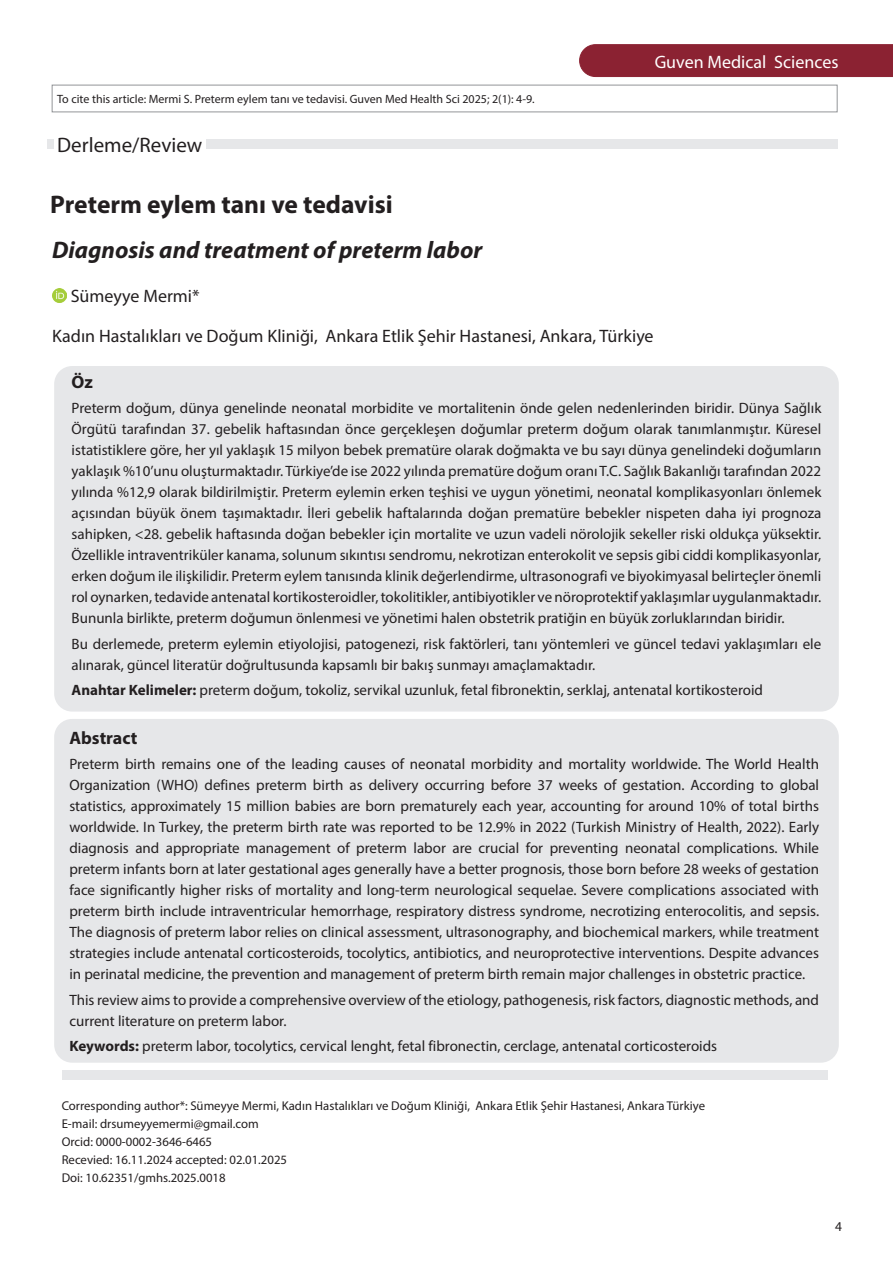
<style>
.page{position:relative;width:893px;height:1263px;background:#fff}
.page>*{position:absolute;margin:0;border:0;box-sizing:border-box;transform-origin:0 0}
.t1{font:700 25.5px "Myriad Pro";color:#231f20}
.t2{font:italic 700 24px "Myriad Pro";color:#231f20}
.t3{font:21px "Myriad Pro";color:#231f20}
.t4{font:18px "Myriad Pro";color:#231f20}
.t5{font:18px "Myriad Pro";color:#fff}
.t6{font:700 18px "Myriad Pro";color:#231f20}
.t7{font:15px/21px "Myriad Pro";color:#231f20;text-align:justify}
.t8{font:13.5px "Myriad Pro";color:#231f20}
.t9{font:12.75px/18px "Myriad Pro";color:#231f20}
.t10{font:12px "Myriad Pro";color:#231f20}
.s1{font-weight:700}
</style>
<div class="page">
<div style="left:52px;top:85px;width:785px;height:27px;border:1px solid #939598"></div>
<div style="left:579px;top:44px;width:314px;height:33px;background:#8b2232"></div>
<div style="left:54px;top:366px;width:785px;height:345px;background:#e6e7e9;border-radius:18px"></div>
<div style="left:54px;top:719px;width:785px;height:344px;background:#e6e7e9;border-radius:18px"></div>
<div style="left:47px;top:139px;width:6px;height:10px;background:#e6e7e9"></div>
<div style="left:206px;top:139px;width:631px;height:10px;background:#e6e7e9"></div>
<div style="left:62px;top:1070px;width:766px;height:10px;background:#e6e7e9"></div>
<img style="left:52px;top:289px;width:15px;height:14px">
<p class="t10" style="left:57px;top:91px;width:479px">To cite this article: Mermi S. Preterm eylem tanı ve tedavisi. Guven Med Health Sci 2025; 2(1): 4-9.</p>
<h3 class="t3" style="left:57px;top:132px;width:147px">Derleme/Review</h3>
<h1 class="t1" style="left:50px;top:187px;width:344px">Preterm eylem tanı ve tedavisi</h1>
<h2 class="t2" style="left:52px;top:235px;width:432px">Diagnosis and treatment of preterm labor</h2>
<p class="t4" style="left:71px;top:285px;width:130px">Sümeyye Mermi*</p>
<p class="t5" style="left:655px;top:50px;width:185px">Guven Medical Sciences</p>
<p class="t4" style="left:52px;top:324px;width:603px">Kadın Hastalıkları ve Doğum Kliniği, Ankara Etlik Şehir Hastanesi, Ankara, Türkiye</p>
<p class="t6" style="left:72px;top:370px;width:23px">Öz</p>
<p class="t7" style="left:72px;top:398px;width:751px">Preterm doğum, dünya genelinde neonatal morbidite ve mortalitenin önde gelen nedenlerinden biridir. Dünya Sağlık Örgütü tarafından 37. gebelik haftasından önce gerçekleşen doğumlar preterm doğum olarak tanımlanmıştır. Küresel istatistiklere göre, her yıl yaklaşık 15 milyon bebek prematüre olarak doğmakta ve bu sayı dünya genelindeki doğumların yaklaşık %10’unu oluşturmaktadır. Türkiye’de ise 2022 yılında prematüre doğum oranı T.C. Sağlık Bakanlığı tarafından 2022 yılında %12,9 olarak bildirilmiştir. Preterm eylemin erken teşhisi ve uygun yönetimi, neonatal komplikasyonları önlemek açısından büyük önem taşımaktadır. İleri gebelik haftalarında doğan prematüre bebekler nispeten daha iyi prognoza sahipken, &lt;28. gebelik haftasında doğan bebekler için mortalite ve uzun vadeli nörolojik sekeller riski oldukça yüksektir.<br>Özellikle intraventriküler kanama, solunum sıkıntısı sendromu, nekrotizan enterokolit ve sepsis gibi ciddi komplikasyonlar, erken doğum ile ilişkilidir. Preterm eylem tanısında klinik değerlendirme, ultrasonografi ve biyokimyasal belirteçler önemli rol oynarken, tedavide antenatal kortikosteroidler, tokolitikler, antibiyotikler ve nöroprotektif yaklaşımlar uygulanmaktadır.<br>Bununla birlikte, preterm doğumun önlenmesi ve yönetimi halen obstetrik pratiğin en büyük zorluklarından biridir.</p>
<p class="t7" style="left:72px;top:633px;width:751px">Bu derlemede, preterm eylemin etiyolojisi, patogenezi, risk faktörleri, tanı yöntemleri ve güncel tedavi yaklaşımları ele alınarak, güncel literatür doğrultusunda kapsamlı bir bakış sunmayı amaçlamaktadır.</p>
<p class="t7" style="left:72px;top:679px;width:693px"><span class="s1">Anahtar Kelimeler:</span> preterm doğum, tokoliz, servikal uzunluk, fetal fibronektin, serklaj, antenatal kortikosteroid</p>
<p class="t6" style="left:69px;top:726px;width:70px">Abstract</p>
<p class="t7" style="left:69px;top:754px;width:751px">Preterm birth remains one of the leading causes of neonatal morbidity and mortality worldwide. The World Health Organization (WHO) defines preterm birth as delivery occurring before 37 weeks of gestation. According to global statistics, approximately 15 million babies are born prematurely each year, accounting for around 10% of total births worldwide. In Turkey, the preterm birth rate was reported to be 12.9% in 2022 (Turkish Ministry of Health, 2022). Early diagnosis and appropriate management of preterm labor are crucial for preventing neonatal complications. While preterm infants born at later gestational ages generally have a better prognosis, those born before 28 weeks of gestation face significantly higher risks of mortality and long-term neurological sequelae. Severe complications associated with preterm birth include intraventricular hemorrhage, respiratory distress syndrome, necrotizing enterocolitis, and sepsis.<br>The diagnosis of preterm labor relies on clinical assessment, ultrasonography, and biochemical markers, while treatment strategies include antenatal corticosteroids, tocolytics, antibiotics, and neuroprotective interventions. Despite advances in perinatal medicine, the prevention and management of preterm birth remain major challenges in obstetric practice.</p>
<p class="t7" style="left:69px;top:989px;width:751px">This review aims to provide a comprehensive overview of the etiology, pathogenesis, risk factors, diagnostic methods, and current literature on preterm labor.</p>
<p class="t7" style="left:69px;top:1035px;width:649px"><span class="s1">Keywords:</span> preterm labor, tocolytics, cervical lenght, fetal fibronectin, cerclage, antenatal corticosteroids</p>
<p class="t9" style="left:62px;top:1096px;width:645px">Corresponding author*: Sümeyye Mermi, Kadın Hastalıkları ve Doğum Kliniği, Ankara Etlik Şehir Hastanesi, Ankara Türkiye E-mail: drsumeyyemermi@gmail.com<br>Orcid: 0000-0002-3646-6465<br>Recevied: 16.11.2024 accepted: 02.01.2025<br>Doi: 10.62351/gmhs.2025.0018</p>
<p class="t8" style="left:835px;top:1218px;width:8px">4</p>
</div>
